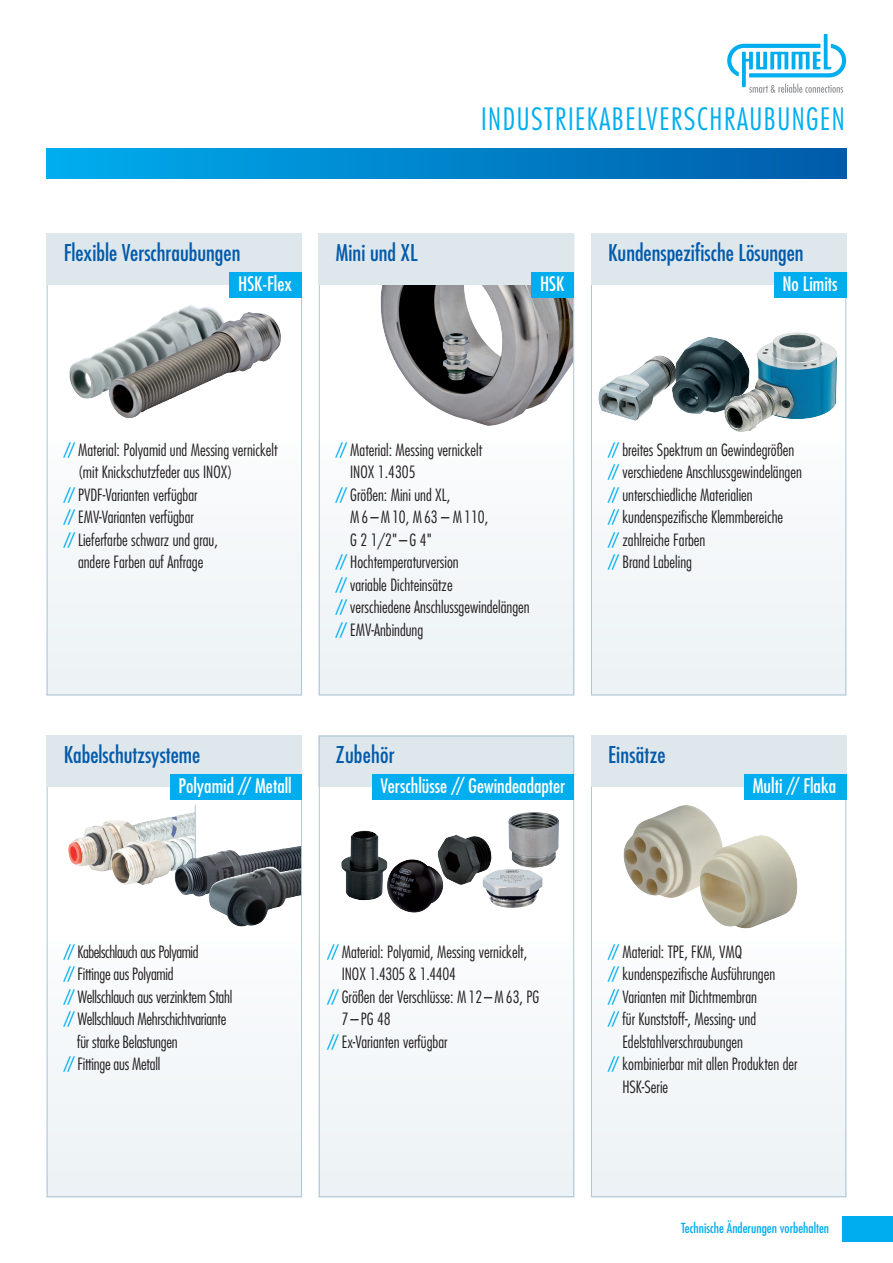
<style>
.page{position:relative;width:893px;height:1263px;background:#fff}
.page>*{position:absolute;margin:0;border:0;box-sizing:border-box;transform-origin:0 0}
.t1{font:300 condensed 30px "Futura Std";letter-spacing:.05em;color:#00aeef}
.t2{font:condensed 22.5px "Futura Std";color:#015aaa}
.t3{font:condensed 19.5px "Futura Std";color:#fff}
.t4{font:300 condensed 16.5px/22.5px "Futura Std";color:#231f20}
.t5{font:300 condensed 16.5px "Futura Std";letter-spacing:-.025em;color:#231f20}
.t6{font:300 condensed 16.5px "Futura Std";letter-spacing:-.02em;color:#231f20}
.t7{font:300 condensed 16.5px "Futura Std";letter-spacing:.06em;color:#231f20}
.t8{font:condensed 13.5px "Futura Std";color:#00aeef}
.s1{font-weight:400;color:#00aeef}
</style>
<div class="page">
<div style="left:319px;top:942px;width:255px;height:255px;background:#f3f7f9"></div>
<div style="left:591px;top:942px;width:255px;height:255px;background:#f3f7f9"></div>
<div style="left:591px;top:440px;width:255px;height:255px;background:#f3f7f9"></div>
<div style="left:47px;top:942px;width:255px;height:255px;background:#f3f7f9"></div>
<div style="left:319px;top:440px;width:255px;height:255px;background:#f3f7f9"></div>
<div style="left:47px;top:440px;width:255px;height:255px;background:#f3f7f9"></div>
<div style="left:319px;top:736px;width:255px;height:51px;background:#dee7ec"></div>
<div style="left:47px;top:234px;width:255px;height:51px;background:#dee7ec"></div>
<div style="left:319px;top:736px;width:255px;height:461px;border:1px solid #b0c6d2"></div>
<div style="left:591px;top:736px;width:255px;height:51px;background:#dee7ec"></div>
<div style="left:591px;top:234px;width:255px;height:51px;background:#dee7ec"></div>
<img style="left:380px;top:285px;width:192px;height:141px">
<div style="left:319px;top:234px;width:255px;height:51px;background:#dee7ec"></div>
<img style="left:438px;top:835px;width:54px;height:50px">
<img style="left:508px;top:812px;width:51px;height:56px">
<img style="left:482px;top:869px;width:61px;height:39px">
<img style="left:69px;top:305px;width:149px;height:94px">
<img style="left:108px;top:312px;width:146px;height:106px">
<img style="left:443px;top:333px;width:28px;height:48px">
<img style="left:341px;top:831px;width:46px;height:69px">
<img style="left:387px;top:859px;width:56px;height:54px">
<img style="left:623px;top:805px;width:97px;height:93px">
<img style="left:699px;top:835px;width:99px;height:93px">
<div style="left:230px;top:272px;width:72px;height:26px;background:#00aeef"></div>
<div style="left:744px;top:774px;width:102px;height:25px;background:#00aeef"></div>
<div style="left:531px;top:272px;width:43px;height:26px;background:#00aeef"></div>
<img style="left:598px;top:355px;width:74px;height:66px">
<img style="left:672px;top:337px;width:52px;height:77px">
<img style="left:724px;top:332px;width:113px;height:100px">
<div style="left:774px;top:272px;width:72px;height:26px;background:#00aeef"></div>
<svg style="left:727px;top:34px;width:119px;height:59px"></svg>
<div style="left:842px;top:1216px;width:51px;height:26px;background:#00aeef"></div>
<div style="left:47px;top:149px;width:799px;height:30px;background:linear-gradient(to right,#00aded,#015ba9)"></div>
<img style="left:68px;top:812px;width:127px;height:60px">
<img style="left:111px;top:834px;width:84px;height:51px">
<hr style="left:195px;top:805px;width:1px;height:71px;background:#b0c6d2">
<img style="left:182px;top:845px;width:118px;height:49px">
<img style="left:227px;top:866px;width:73px;height:60px">
<div style="left:47px;top:736px;width:255px;height:51px;background:#dee7ec"></div>
<div style="left:170px;top:774px;width:132px;height:25px;background:#00aeef"></div>
<div style="left:372px;top:774px;width:202px;height:25px;background:#00aeef"></div>
<h1 class="t1" style="left:481px;top:106px;width:365px">INDUSTRIEKABELVERSCHRAUBUNGEN</h1>
<h2 class="t2" style="left:64px;top:242px;width:178px">Flexible Verschraubungen</h2>
<h2 class="t2" style="left:336px;top:242px;width:83px">Mini und XL</h2>
<h2 class="t2" style="left:608px;top:242px;width:197px">Kundenspezifische Lösungen</h2>
<p class="t3" style="left:238px;top:275px;width:56px">HSK-Flex</p>
<p class="t3" style="left:540px;top:275px;width:26px">HSK</p>
<p class="t3" style="left:782px;top:275px;width:57px">No Limits</p>
<p class="t4" style="left:64px;top:440px;width:215px"><span class="s1">//</span> Material: Polyamid und Messing vernickelt</p>
<p class="t4" style="left:78px;top:462px;width:156px">(mit Knickschutzfeder aus INOX)</p>
<p class="t4" style="left:64px;top:485px;width:135px"><span class="s1">//</span> PVDF-Varianten verfügbar</p>
<p class="t4" style="left:64px;top:507px;width:132px"><span class="s1">//</span> EMV-Varianten verfügbar</p>
<p class="t4" style="left:64px;top:530px;width:156px"><span class="s1">//</span> Lieferfarbe schwarz und grau,</p>
<p class="t4" style="left:78px;top:552px;width:127px">andere Farben auf Anfrage</p>
<p class="t4" style="left:336px;top:440px;width:148px"><span class="s1">//</span> Material: Messing vernickelt</p>
<p class="t4" style="left:350px;top:462px;width:67px">INOX 1.4305</p>
<p class="t4" style="left:336px;top:485px;width:116px"><span class="s1">//</span> Größen: Mini und XL,</p>
<p class="t7" style="left:350px;top:510px;width:140px">M6–M10,M63–M110,</p>
<p class="t4" style="left:350px;top:530px;width:83px">G21/2"–G4"</p>
<p class="t4" style="left:336px;top:552px;width:124px"><span class="s1">//</span> Hochtemperaturversion</p>
<p class="t4" style="left:336px;top:575px;width:118px"><span class="s1">//</span> variable Dichteinsätze</p>
<p class="t4" style="left:336px;top:597px;width:195px"><span class="s1">//</span> verschiedene Anschlussgewindelängen</p>
<p class="t4" style="left:336px;top:620px;width:89px"><span class="s1">//</span> EMV-Anbindung</p>
<p class="t4" style="left:608px;top:440px;width:195px"><span class="s1">//</span> breites Spektrum an Gewindegrößen <span class="s1">//</span> verschiedene Anschlussgewindelängen <span class="s1">//</span> unterschiedliche Materialien<br><span class="s1">//</span> kundenspezifische Klemmbereiche<br><span class="s1">//</span> zahlreiche Farben<br><span class="s1">//</span> Brand Labeling</p>
<h2 class="t2" style="left:64px;top:744px;width:138px">Kabelschutzsysteme</h2>
<h2 class="t2" style="left:336px;top:744px;width:60px">Zubehör</h2>
<h2 class="t2" style="left:608px;top:744px;width:59px">Einsätze</h2>
<p class="t3" style="left:179px;top:777px;width:115px">Polyamid // Metall</p>
<p class="t3" style="left:381px;top:777px;width:186px">Verschlüsse // Gewindeadapter</p>
<p class="t3" style="left:753px;top:777px;width:85px">Multi // Flaka</p>
<p class="t5" style="left:64px;top:944px;width:136px"><span class="s1">//</span> Kabelschlauch aus Polyamid</p>
<p class="t4" style="left:64px;top:964px;width:111px"><span class="s1">//</span> Fittinge aus Polyamid</p>
<p class="t4" style="left:64px;top:986px;width:170px"><span class="s1">//</span> Wellschlauch aus verzinktem Stahl</p>
<p class="t4" style="left:64px;top:1009px;width:164px"><span class="s1">//</span> Wellschlauch Mehrschichtvariante</p>
<p class="t4" style="left:77px;top:1031px;width:102px">für starke Belastungen</p>
<p class="t4" style="left:64px;top:1054px;width:98px"><span class="s1">//</span> Fittinge aus Metall</p>
<p class="t4" style="left:327px;top:941px;width:201px"><span class="s1">//</span> Material: Polyamid, Messing vernickelt,</p>
<p class="t6" style="left:342px;top:967px;width:116px">INOX 1.4305 &amp; 1.4404</p>
<p class="t4" style="left:327px;top:986px;width:213px"><span class="s1">//</span> Größen der Verschlüsse: M12 –M63, PG</p>
<p class="t4" style="left:342px;top:1009px;width:51px">7–PG48</p>
<p class="t4" style="left:327px;top:1031px;width:122px"><span class="s1">//</span> Ex-Varianten verfügbar</p>
<p class="t4" style="left:608px;top:941px;width:136px"><span class="s1">//</span> Material: TPE, FKM, VMQ</p>
<p class="t4" style="left:608px;top:964px;width:169px"><span class="s1">//</span> kundenspezifische Ausführungen</p>
<p class="t4" style="left:608px;top:986px;width:150px"><span class="s1">//</span> Varianten mit Dichtmembran</p>
<p class="t4" style="left:608px;top:1009px;width:150px"><span class="s1">//</span> für Kunststoff-, Messing- und</p>
<p class="t4" style="left:622px;top:1031px;width:122px">Edelstahlverschraubungen</p>
<p class="t4" style="left:608px;top:1054px;width:191px"><span class="s1">//</span> kombinierbar mit allen Produkten der</p>
<p class="t4" style="left:622px;top:1076px;width:47px">HSK-Serie</p>
<p class="t8" style="left:681px;top:1222px;width:150px">Technische Änderungen vorbehalten</p>
</div>
